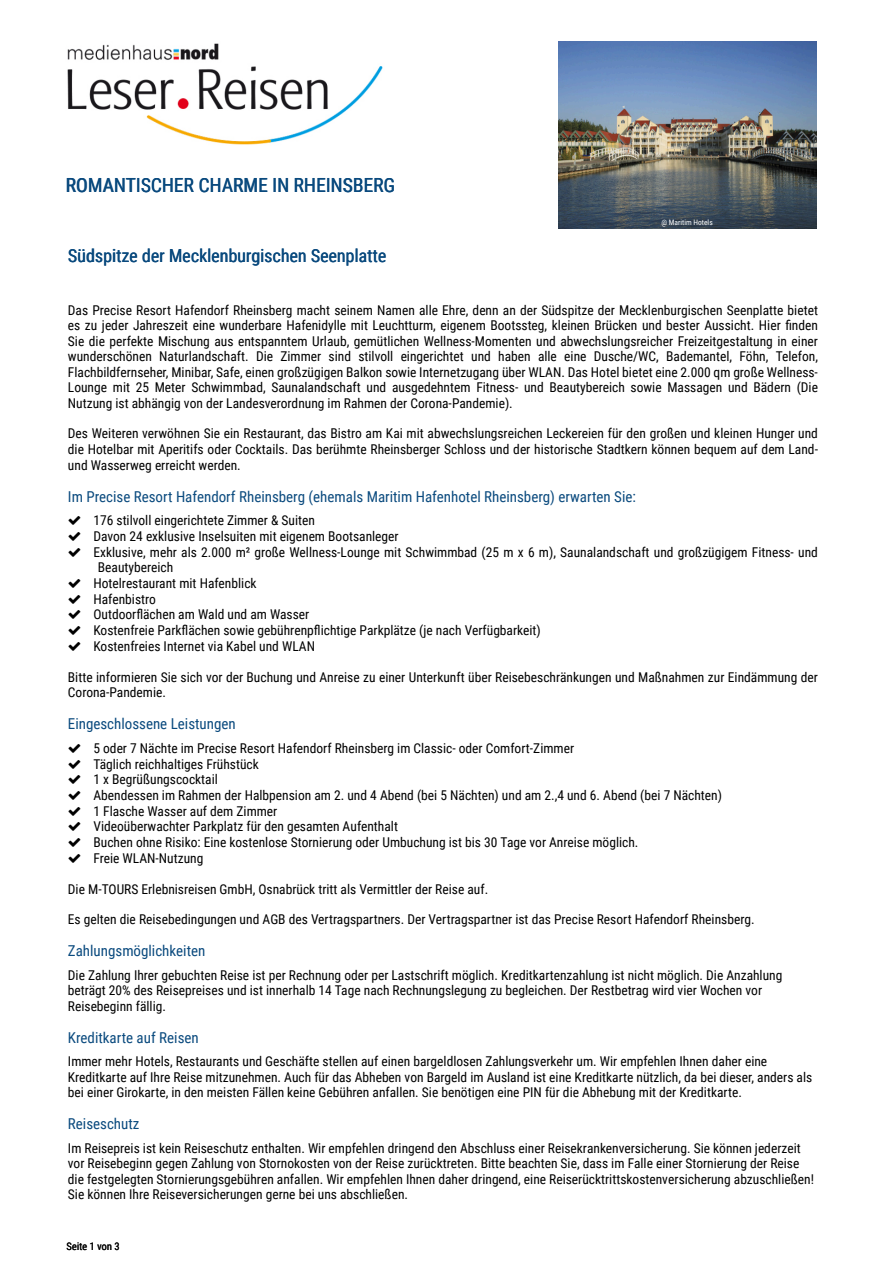
<style>
.page{position:relative;width:893px;height:1263px;background:#fff}
.page>*{position:absolute;margin:0;border:0;box-sizing:border-box;transform-origin:0 0}
.t1{font:19.5px "Roboto Condensed";color:#0a4a7e}
.t2{font:18px "Roboto Condensed";color:#0a4a7e}
.t3{font:15px "Roboto Condensed";color:#0a4a7e}
.t4{font:13.5px/15.5px "Roboto Condensed";color:#000}
.t5{font:10.5px "Roboto Condensed";color:#000}
.t6{font:7.5px "Roboto Condensed";color:#fff}
</style>
<div class="page">
<img style="left:67px;top:43px;width:316px;height:102px">
<img style="left:558px;top:41px;width:258px;height:188px">
<h1 class="t1" style="left:66px;top:176px;width:331px">ROMANTISCHER CHARME IN RHEINSBERG</h1>
<p class="t6" style="left:661px;top:219px;width:53px">@ Maritim Hotels</p>
<h2 class="t2" style="left:68px;top:247px;width:320px">Südspitze der Mecklenburgischen Seenplatte</h2>
<p class="t4" style="left:68px;top:303px;width:751px;text-align:justify">Das Precise Resort Hafendorf Rheinsberg macht seinem Namen alle Ehre, denn an der Südspitze der Mecklenburgischen Seenplatte bietet es zu jeder Jahreszeit eine wunderbare Hafenidylle mit Leuchtturm, eigenem Bootssteg, kleinen Brücken und bester Aussicht. Hier finden Sie die perfekte Mischung aus entspanntem Urlaub, gemütlichen Wellness-Momenten und abwechslungsreicher Freizeitgestaltung in einer wunderschönen Naturlandschaft. Die Zimmer sind stilvoll eingerichtet und haben alle eine Dusche/WC, Bademantel, Föhn, Telefon, Flachbildfernseher, Minibar, Safe, einen großzügigen Balkon sowie Internetzugang über WLAN. Das Hotel bietet eine 2.000 qm große Wellness-Lounge mit 25 Meter Schwimmbad, Saunalandschaft und ausgedehntem Fitness- und Beautybereich sowie Massagen und Bädern (Die Nutzung ist abhängig von der Landesverordnung im Rahmen der Corona-Pandemie).</p>
<p class="t4" style="left:68px;top:427px;width:751px;text-align:justify">Des Weiteren verwöhnen Sie ein Restaurant, das Bistro am Kai mit abwechslungsreichen Leckereien für den großen und kleinen Hunger und die Hotelbar mit Aperitifs oder Cocktails. Das berühmte Rheinsberger Schloss und der historische Stadtkern können bequem auf dem Land&shy;und Wasserweg erreicht werden.</p>
<p class="t3" style="left:68px;top:489px;width:569px">Im Precise Resort Hafendorf Rheinsberg (ehemals Maritim Hafenhotel Rheinsberg) erwarten Sie:</p>
<p class="t4" style="left:93px;top:514px;width:223px">176 stilvoll eingerichtete Zimmer &amp; Suiten</p>
<p class="t4" style="left:93px;top:529px;width:307px">Davon 24 exklusive Inselsuiten mit eigenem Bootsanleger</p>
<p class="t4" style="left:93px;top:545px;width:726px">Exklusive, mehr als 2.000 m² große Wellness-Lounge mit Schwimmbad (25 m x 6 m), Saunalandschaft und großzügigem Fitness- und</p>
<p class="t4" style="left:98px;top:561px;width:77px">Beautybereich</p>
<p class="t4" style="left:93px;top:576px;width:165px">Hotelrestaurant mit Hafenblick</p>
<p class="t4" style="left:93px;top:592px;width:64px">Hafenbistro</p>
<p class="t4" style="left:93px;top:608px;width:217px">Outdoorflächen am Wald und am Wasser</p>
<p class="t4" style="left:93px;top:623px;width:449px">Kostenfreie Parkflächen sowie gebührenpflichtige Parkplätze (je nach Verfügbarkeit)</p>
<p class="t4" style="left:93px;top:639px;width:223px">Kostenfreies Internet via Kabel und WLAN</p>
<p class="t4" style="left:68px;top:670px;width:751px">Bitte informieren Sie sich vor der Buchung und Anreise zu einer Unterkunft über Reisebeschränkungen und Maßnahmen zur Eindämmung der<br>Corona-Pandemie.</p>
<p class="t3" style="left:68px;top:717px;width:169px">Eingeschlossene Leistungen</p>
<p class="t4" style="left:93px;top:741px;width:630px">5 oder 7 Nächte im Precise Resort Hafendorf Rheinsberg im Classic- oder Comfort-Zimmer<br>Täglich reichhaltiges Frühstück<br>1 x Begrüßungscocktail<br>Abendessen im Rahmen der Halbpension am 2. und 4 Abend (bei 5 Nächten) und am 2.,4 und 6. Abend (bei 7 Nächten)<br>1 Flasche Wasser auf dem Zimmer<br>Videoüberwachter Parkplatz für den gesamten Aufenthalt<br>Buchen ohne Risiko: Eine kostenlose Stornierung oder Umbuchung ist bis 30 Tage vor Anreise möglich.<br>Freie WLAN-Nutzung</p>
<p class="t4" style="left:68px;top:882px;width:422px">Die M-TOURS Erlebnisreisen GmbH, Osnabrück tritt als Vermittler der Reise auf.</p>
<p class="t4" style="left:68px;top:913px;width:688px">Es gelten die Reisebedingungen und AGB des Vertragspartners. Der Vertragspartner ist das Precise Resort Hafendorf Rheinsberg.</p>
<p class="t3" style="left:68px;top:944px;width:139px">Zahlungsmöglichkeiten</p>
<p class="t4" style="left:68px;top:968px;width:716px">Die Zahlung Ihrer gebuchten Reise ist per Rechnung oder per Lastschrift möglich. Kreditkartenzahlung ist nicht möglich. Die Anzahlung beträgt 20% des Reisepreises und ist innerhalb 14 Tage nach Rechnungslegung zu begleichen. Der Restbetrag wird vier Wochen vor<br>Reisebeginn fällig.</p>
<p class="t3" style="left:68px;top:1031px;width:132px">Kreditkarte auf Reisen</p>
<p class="t4" style="left:68px;top:1055px;width:746px">Immer mehr Hotels, Restaurants und Geschäfte stellen auf einen bargeldlosen Zahlungsverkehr um. Wir empfehlen Ihnen daher eine<br>Kreditkarte auf Ihre Reise mitzunehmen. Auch für das Abheben von Bargeld im Ausland ist eine Kreditkarte nützlich, da bei dieser, anders als bei einer Girokarte, in den meisten Fällen keine Gebühren anfallen. Sie benötigen eine PIN für die Abhebung mit der Kreditkarte.</p>
<p class="t3" style="left:68px;top:1117px;width:73px">Reiseschutz</p>
<p class="t4" style="left:68px;top:1141px;width:747px">Im Reisepreis ist kein Reiseschutz enthalten. Wir empfehlen dringend den Abschluss einer Reisekrankenversicherung. Sie können jederzeit vor Reisebeginn gegen Zahlung von Stornokosten von der Reise zurücktreten. Bitte beachten Sie, dass im Falle einer Stornierung der Reise die festgelegten Stornierungsgebühren anfallen. Wir empfehlen Ihnen daher dringend, eine Reiserücktrittskostenversicherung abzuschließen!<br>Sie können Ihre Reiseversicherungen gerne bei uns abschließen.</p>
<p class="t5" style="left:66px;top:1242px;width:55px">Seite 1 von 3</p>
</div>
